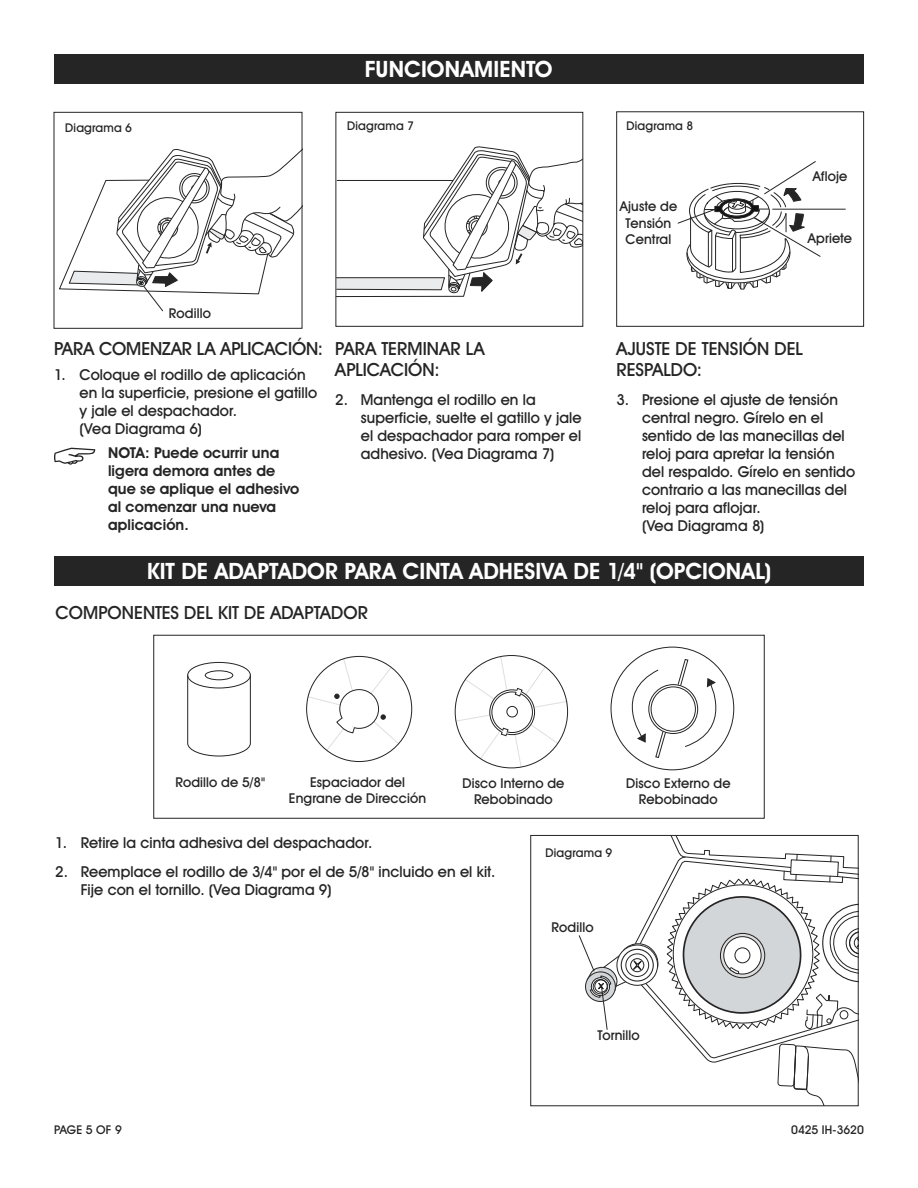
<style>
.page{position:relative;width:918px;height:1188px;background:#fff}
.page>*{position:absolute;margin:0;border:0;box-sizing:border-box;transform-origin:0 0}
.t1{font:700 22.5px "Uline Two Knine";letter-spacing:.005em;color:#fff}
.t2{font:18px/21.6px "Uline Two Knine";color:#252525}
.t3{font:15px/18px "Uline Two Knine";letter-spacing:.005em;color:#252525}
.t4{font:700 15px/18px "Uline Two Knine";letter-spacing:.005em;color:#252525}
.t5{font:13.5px/16.2px "Uline Two Knine";letter-spacing:.01em;color:#252525;text-align:center}
.t6{font:12px "Uline Two Knine";letter-spacing:.015em;color:#252525}
.t7{font:12px "Uline Two Knine";letter-spacing:-.005em;color:#252525}
</style>
<div class="page">
<svg style="left:54px;top:448px;width:41px;height:17px"></svg>
<div style="left:54px;top:54px;width:810px;height:30px;background:#252525"></div>
<svg style="left:59px;top:149px;width:241px;height:162px"></svg>
<div style="left:54px;top:112px;width:248px;height:217px;border:1px solid #252525"></div>
<svg style="left:338px;top:146px;width:243px;height:151px"></svg>
<div style="left:336px;top:112px;width:247px;height:215px;border:1px solid #252525"></div>
<hr style="left:773px;top:209px;width:72px;height:1px;background:#252525">
<div style="left:616px;top:111px;width:248px;height:216px;border:1px solid #252525"></div>
<svg style="left:677px;top:161px;width:144px;height:129px"></svg>
<div style="left:54px;top:556px;width:810px;height:30px;background:#252525"></div>
<div style="left:187px;top:662px;width:64px;height:26px;border:1px solid #252525;border-radius:50%"></div>
<svg style="left:187px;top:674px;width:64px;height:83px"></svg>
<div style="left:205px;top:670px;width:28px;height:10px;border:1px solid #252525;border-radius:50%"></div>
<svg style="left:307px;top:657px;width:93px;height:95px"></svg>
<svg style="left:612px;top:669px;width:55px;height:90px"></svg>
<svg style="left:677px;top:658px;width:57px;height:90px"></svg>
<svg style="left:455px;top:655px;width:114px;height:113px"></svg>
<div style="left:153px;top:635px;width:612px;height:184px;border:1px solid #252525"></div>
<svg style="left:578px;top:835px;width:280px;height:271px"></svg>
<h1 class="t1" style="left:365px;top:56px;width:189px">FUNCIONAMIENTO</h1>
<p class="t6" style="left:65px;top:120px;width:68px">Diagrama 6</p>
<p class="t6" style="left:347px;top:119px;width:68px">Diagrama 7</p>
<p class="t6" style="left:626px;top:119px;width:68px">Diagrama 8</p>
<p class="t5" style="left:169px;top:305px;width:43px">Rodillo</p>
<p class="t5" style="left:620px;top:198px;width:59px">Ajuste de<br>Tensión<br>Central</p>
<p class="t5" style="left:813px;top:168px;width:36px">Afloje</p>
<p class="t5" style="left:808px;top:230px;width:46px">Apriete</p>
<p class="t2" style="left:54px;top:337px;width:271px">PARA COMENZAR LA APLICACIÓN:</p>
<p class="t3" style="left:80px;top:365px;width:239px;text-indent:-26px">1. Coloque el rodillo de aplicación en la superficie, presione el gatillo y jale el despachador.<br>(Vea Diagrama 6)</p>
<p class="t4" style="left:108px;top:444px;width:193px">NOTA: Puede ocurrir una ligera demora antes de que se aplique el adhesivo al comenzar una nueva aplicación.</p>
<p class="t2" style="left:335px;top:337px;width:151px">PARA TERMINAR LA<br>APLICACIÓN:</p>
<p class="t3" style="left:361px;top:391px;width:222px;text-indent:-26px">2. Mantenga el rodillo en la superficie, suelte el gatillo y jale el despachador para romper el adhesivo. (Vea Diagrama 7)</p>
<p class="t2" style="left:617px;top:337px;width:188px">AJUSTE DE TENSIÓN DEL<br>RESPALDO:</p>
<p class="t3" style="left:642px;top:391px;width:215px;text-indent:-26px">3. Presione el ajuste de tensión central negro. Gírelo en el sentido de las manecillas del reloj para apretar la tensión del respaldo. Gírelo en sentido contrario a las manecillas del reloj para aflojar.<br>(Vea Diagrama 8)</p>
<h1 class="t1" style="left:147px;top:558px;width:626px">KIT DE ADAPTADOR PARA CINTA ADHESIVA DE 1/4" (OPCIONAL)</h1>
<p class="t2" style="left:56px;top:601px;width:314px">COMPONENTES DEL KIT DE ADAPTADOR</p>
<p class="t5" style="left:176px;top:774px;width:91px">Rodillo de 5/8"</p>
<p class="t5" style="left:289px;top:774px;width:139px">Espaciador del<br>Engrane de Dirección</p>
<p class="t5" style="left:462px;top:775px;width:104px">Disco Interno de<br>Rebobinado</p>
<p class="t5" style="left:626px;top:775px;width:106px">Disco Externo de<br>Rebobinado</p>
<p class="t3" style="left:55px;top:833px;width:319px">1. Retire la cinta adhesiva del despachador.</p>
<p class="t3" style="left:81px;top:862px;width:416px;text-indent:-26px">2. Reemplace el rodillo de 3/4" por el de 5/8" incluido en el kit.<br>Fije con el tornillo. (Vea Diagrama 9)</p>
<p class="t6" style="left:546px;top:846px;width:68px">Diagrama 9</p>
<p class="t5" style="left:552px;top:919px;width:43px">Rodillo</p>
<p class="t5" style="left:598px;top:1027px;width:44px">Tornillo</p>
<p class="t6" style="left:54px;top:1122px;width:69px">PAGE 5 OF 9</p>
<p class="t7" style="left:791px;top:1122px;width:74px">0425 IH-3620</p>
</div>
